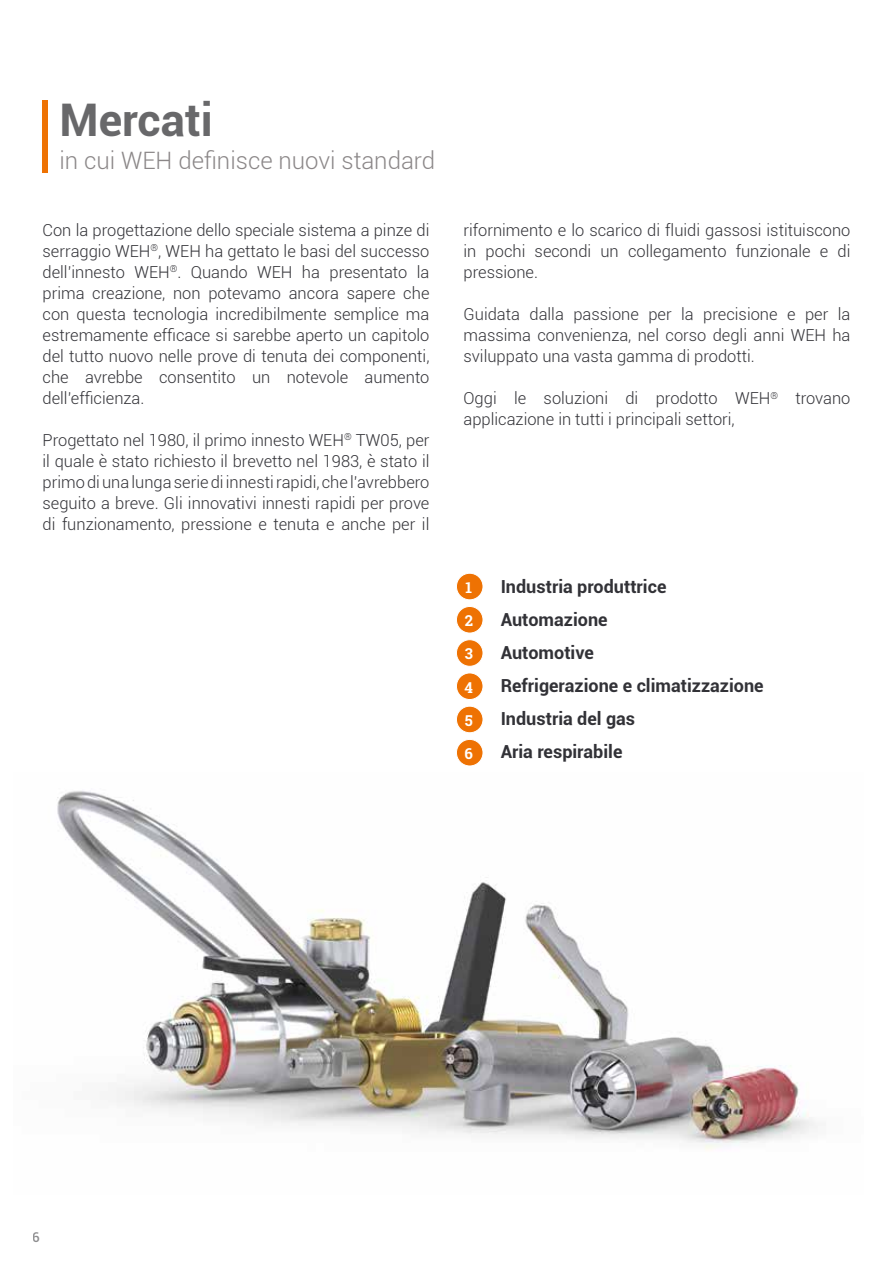
<style>
.page{position:relative;width:893px;height:1263px;background:#fff}
.page>*{position:absolute;margin:0;border:0;box-sizing:border-box;transform-origin:0 0}
.t1{font:700 45px "Roboto";color:#68686a}
.t2{font:300 24px "Roboto";color:#8b8788}
.t3{font:700 18px/33px "Roboto";color:#323237}
.t4{font:300 16.5px/21px "Roboto";color:#323237;text-align:justify}
.t5{font:700 15px "Roboto Slab";color:#fff}
.t6{font:500 13.5px "Roboto";color:#68686a}
</style>
<div class="page">
<img style="left:57px;top:791px;width:761px;height:359px">
<div style="left:43px;top:100px;width:5px;height:72px;background:#ee7203"></div>
<div style="left:456px;top:573px;width:27px;height:27px;background:#ee7203;border-radius:50%"></div>
<div style="left:456px;top:573px;width:27px;height:27px;border:1px solid #fff;border-radius:50%"></div>
<div style="left:456px;top:606px;width:27px;height:27px;background:#ee7203;border-radius:50%"></div>
<div style="left:456px;top:606px;width:27px;height:27px;border:1px solid #fff;border-radius:50%"></div>
<div style="left:456px;top:640px;width:27px;height:26px;background:#ee7203;border-radius:50%"></div>
<div style="left:456px;top:639px;width:27px;height:28px;border:1px solid #fff;border-radius:50%"></div>
<div style="left:456px;top:673px;width:27px;height:26px;background:#ee7203;border-radius:50%"></div>
<div style="left:456px;top:672px;width:27px;height:28px;border:1px solid #fff;border-radius:50%"></div>
<div style="left:456px;top:706px;width:27px;height:27px;background:#ee7203;border-radius:50%"></div>
<div style="left:456px;top:706px;width:27px;height:27px;border:1px solid #fff;border-radius:50%"></div>
<div style="left:456px;top:739px;width:27px;height:27px;background:#ee7203;border-radius:50%"></div>
<div style="left:456px;top:739px;width:27px;height:27px;border:1px solid #fff;border-radius:50%"></div>
<h1 class="t1" style="left:60px;top:88px;width:155px">Mercati</h1>
<h2 class="t2" style="left:60px;top:144px;width:377px">in cui WEH definisce nuovi standard</h2>
<p class="t4" style="left:43px;top:219px;width:388px">Con la progettazione dello speciale sistema a pinze di serraggio WEH<sup>®</sup>, WEH ha gettato le basi del successo dell’innesto WEH<sup>®</sup>. Quando WEH ha presentato la prima creazione, non potevamo ancora sapere che con questa tecnologia incredibilmente semplice ma estremamente efficace si sarebbe aperto un capitolo del tutto nuovo nelle prove di tenuta dei componenti, che avrebbe consentito un notevole aumento dell’efficienza.</p>
<p class="t4" style="left:43px;top:429px;width:388px">Progettato nel 1980, il primo innesto WEH<sup>®</sup> TW05, per il quale è stato richiesto il brevetto nel 1983, è stato il primo di una lunga serie di innesti rapidi, che l’avrebbero seguito a breve. Gli innovativi innesti rapidi per prove di funzionamento, pressione e tenuta e anche per il</p>
<p class="t4" style="left:463px;top:219px;width:388px">rifornimento e lo scarico di fluidi gassosi istituiscono in pochi secondi un collegamento funzionale e di pressione.</p>
<p class="t4" style="left:463px;top:303px;width:388px">Guidata dalla passione per la precisione e per la massima convenienza, nel corso degli anni WEH ha sviluppato una vasta gamma di prodotti.</p>
<p class="t4" style="left:463px;top:387px;width:388px">Oggi le soluzioni di prodotto WEH<sup>®</sup> trovano applicazione in tutti i principali settori,</p>
<p class="t5" style="left:465px;top:577px;width:8px">1</p>
<p class="t5" style="left:465px;top:610px;width:10px">2</p>
<p class="t5" style="left:465px;top:644px;width:10px">3</p>
<p class="t5" style="left:465px;top:677px;width:10px">4</p>
<p class="t5" style="left:465px;top:710px;width:9px">5</p>
<p class="t5" style="left:465px;top:743px;width:10px">6</p>
<p class="t3" style="left:501px;top:569px;width:264px">Industria produttrice<br>Automazione<br>Automotive<br>Refrigerazione e climatizzazione<br>Industria del gas<br>Aria respirabile</p>
<p class="t6" style="left:33px;top:1228px;width:9px">6</p>
</div>
